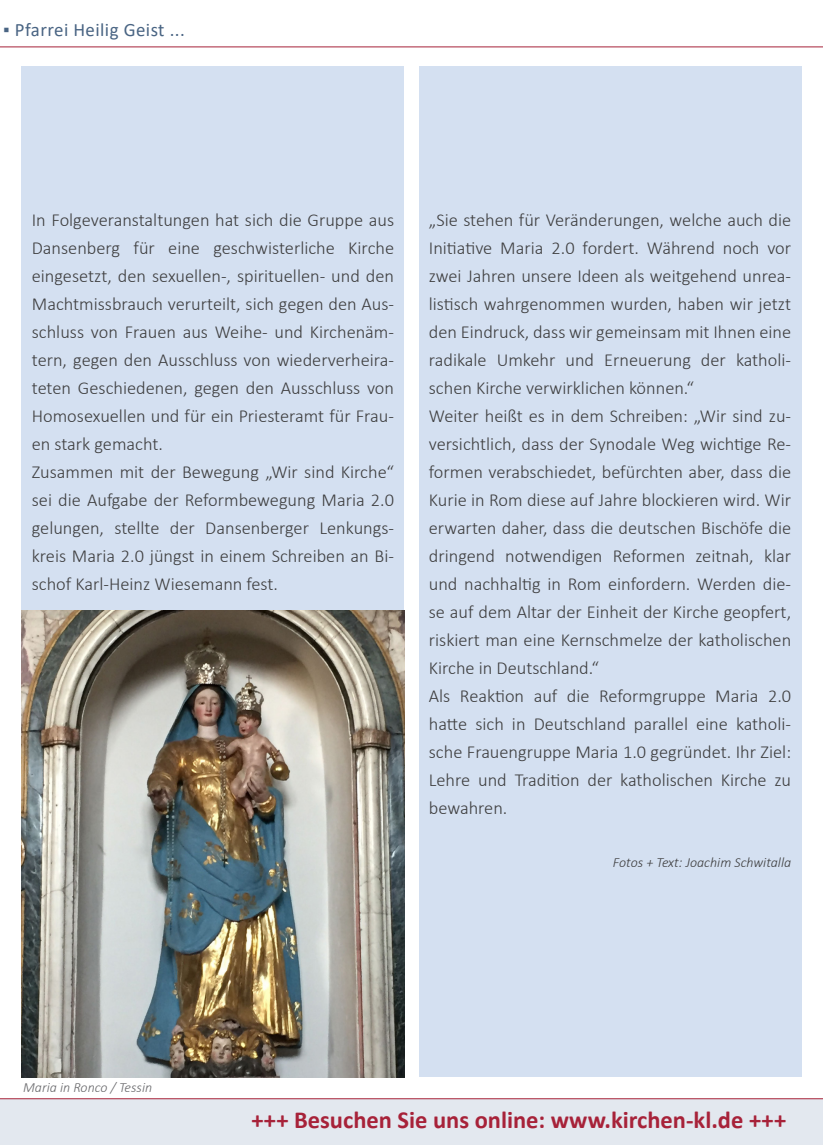
<style>
.page{position:relative;width:823px;height:1145px;background:#fff}
.page>*{position:absolute;margin:0;border:0;box-sizing:border-box;transform-origin:0 0}
.t1{font:700 24.5px "Calibri";color:#a72239}
.t2{font:18.9px "Calibri";letter-spacing:.02em;color:#496483}
.Messe{font:300 18.38px/28px "Calibri";color:#3e3e3f;text-align:justify}
.Messe-2{font:italic 300 14px "Calibri";color:#3e3e3f}
.t3{font:italic 300 14px "Calibri";color:#69696c}
</style>
<div class="page">
<hr style="left:0;top:47px;width:823px;height:1px;background:#a72239">
<div style="left:0;top:1099px;width:823px;height:46px;background:#e3e8ef"></div>
<hr style="left:0;top:1098px;width:823px;height:1px;background:#a72239">
<div style="left:22px;top:67px;width:382px;height:1010px;background:#d4e0f1"></div>
<div style="left:419px;top:67px;width:382px;height:1010px;background:#d4e0f1"></div>
<img style="left:22px;top:610px;width:382px;height:467px">
<p class="t2" style="left:3px;top:17px;width:183px">▪ Pfarrei Heilig Geist ...</p>
<p class="Messe" style="left:32px;top:206px;width:364px">In Folgeveranstaltungen hat sich die Gruppe aus Dansenberg für eine geschwisterliche Kirche eingesetzt, den sexuellen-, spirituellen- und den Machtmissbrauch verurteilt, sich gegen den Aus&shy;schluss von Frauen aus Weihe- und Kirchenäm&shy;tern, gegen den Ausschluss von wiederverheira&shy;teten Geschiedenen, gegen den Ausschluss von Homosexuellen und für ein Priesteramt für Frau&shy;en stark gemacht.</p>
<p class="Messe" style="left:32px;top:458px;width:364px">Zusammen mit der Bewegung „Wir sind Kirche“ sei die Aufgabe der Reformbewegung Maria 2.0 gelungen, stellte der Dansenberger Lenkungs&shy;kreis Maria 2.0 jüngst in einem Schreiben an Bi&shy;schof Karl-Heinz Wiesemann fest.</p>
<p class="Messe" style="left:429px;top:206px;width:364px">„Sie stehen für Veränderungen, welche auch die Initiative Maria 2.0 fordert. Während noch vor zwei Jahren unsere Ideen als weitgehend unrea&shy;listisch wahrgenommen wurden, haben wir jetzt den Eindruck, dass wir gemeinsam mit Ihnen eine radikale Umkehr und Erneuerung der katholi&shy;schen Kirche verwirklichen können.“</p>
<p class="Messe" style="left:429px;top:402px;width:364px">Weiter heißt es in dem Schreiben: „Wir sind zu&shy;versichtlich, dass der Synodale Weg wichtige Re&shy;formen verabschiedet, befürchten aber, dass die Kurie in Rom diese auf Jahre blockieren wird. Wir erwarten daher, dass die deutschen Bischöfe die dringend notwendigen Reformen zeitnah, klar und nachhaltig in Rom einfordern. Werden die&shy;se auf dem Altar der Einheit der Kirche geopfert, riskiert man eine Kernschmelze der katholischen Kirche in Deutschland.“</p>
<p class="Messe" style="left:429px;top:682px;width:364px">Als Reaktion auf die Reformgruppe Maria 2.0 hatte sich in Deutschland parallel eine katholi&shy;sche Frauengruppe Maria 1.0 gegründet. Ihr Ziel:<br>Lehre und Tradition der katholischen Kirche zu bewahren.</p>
<p class="Messe-2" style="left:613px;top:853px;width:180px">Fotos + Text: Joachim Schwitalla</p>
<p class="t3" style="left:23px;top:1079px;width:131px">Maria in Ronco / Tessin</p>
<p class="t1" style="left:251px;top:1103px;width:536px">+++ Besuchen Sie uns online: www.kirchen-kl.de +++</p>
</div>
